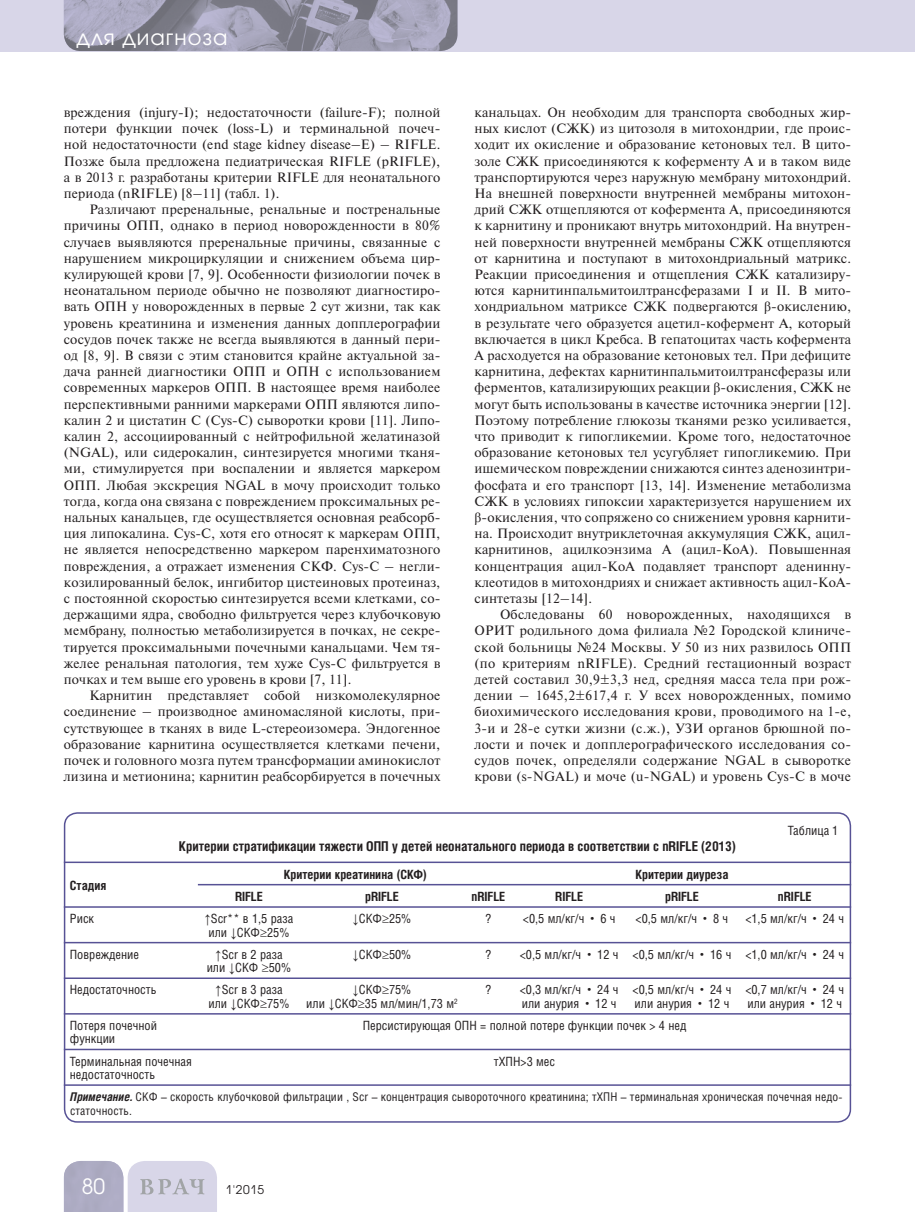
<style>
.page{position:relative;width:915px;height:1212px;background:#fff}
.page>*{position:absolute;margin:0;border:0;box-sizing:border-box;transform-origin:0 0}
.t1{font:21px "Avant Garde Gothic C";letter-spacing:.05em;color:#fff}
.t2{font:13.5px/16.2px "Newton C";letter-spacing:.01em;color:#231f20;text-align:justify}
.t3{font:700 13.5px "Helios Cond";color:#231f20}
.t4{font:12.75px/13.5px "Helios Cond";color:#231f20}
.t5{font:700 12.75px "Helios Cond";color:#231f20}
.t6{font:12px/14.4px "Helios Cond";letter-spacing:.01em;color:#231f20}
.t7{font:12px "Avant Garde Gothic C";color:#231f20}
.s1{font-family:"Times New Roman"}
.s2{font-family:"Newton C"}
.s3{font-weight:700;font-style:italic}
</style>
<div class="page">
<div style="left:0;top:0;width:914px;height:51px;background:#d8d6e8"></div>
<svg style="left:64px;top:1161px;width:153px;height:51px;background:#c7c5d8"></svg>
<img style="left:64px;top:0;width:393px;height:51px">
<div style="left:64px;top:812px;width:786px;height:311px;border:2px solid #575295;border-radius:13px"></div>
<hr style="left:64px;top:861px;width:786px;height:2px;background:#575295">
<hr style="left:198px;top:884px;width:652px;height:1px;background:#575295">
<hr style="left:64px;top:906px;width:786px;height:2px;background:#575295">
<hr style="left:64px;top:942px;width:786px;height:1px;background:#575295">
<hr style="left:64px;top:977px;width:786px;height:2px;background:#575295">
<hr style="left:64px;top:1013px;width:786px;height:1px;background:#575295">
<hr style="left:64px;top:1049px;width:786px;height:1px;background:#575295">
<hr style="left:64px;top:1084px;width:786px;height:2px;background:#575295">
<h1 class="t1" style="left:77px;top:27px;width:152px">для диагноза</h1>
<p class="t2" style="left:64px;top:106px;width:378px">вреждения (injury-I); недостаточности (failure-F); полной потери функции почек (loss-L) и терминальной почеч&shy;ной недостаточности (end stage kidney disease–E) – RIFLE.<br>Позже была предложена педиатрическая RIFLE (рRIFLE), а в 2013 г. разработаны критерии RIFLE для неонатального периода (nRIFLE) [8–11] (табл. 1).</p>
<p class="t2" style="left:64px;top:203px;width:378px;text-indent:26px">Различают преренальные, ренальные и постренальные причины ОПП, однако в период новорожденности в 80% случаев выявляются преренальные причины, связанные с нарушением микроциркуляции и снижением объема цир&shy;кулирующей крови [7, 9]. Особенности физиологии почек в неонатальном периоде обычно не позволяют диагностиро&shy;вать ОПН у новорожденных в первые 2 сут жизни, так как уровень креатинина и изменения данных допплерографии сосудов почек также не всегда выявляются в данный пери&shy;од [8, 9]. В связи с этим становится крайне актуальной за&shy;дача ранней диагностики ОПП и ОПН с использованием современных маркеров ОПП. В настоящее время наиболее перспективными ранними маркерами ОПП являются липо&shy;калин 2 и цистатин С (Cys-C) сыворотки крови [11]. Липо&shy;калин 2, ассоциированный с нейтрофильной желатиназой (NGAL), или сидерокалин, синтезируется многими тканя&shy;ми, стимулируется при воспалении и является маркером ОПП. Любая экскреция NGAL в мочу происходит только тогда, когда она связана с повреждением проксимальных ре&shy;нальных канальцев, где осуществляется основная реабсорб&shy;ция липокалина. Cys-C, хотя его относят к маркерам ОПП, не является непосредственно маркером паренхиматозного повреждения, а отражает изменения СКФ. Cys-C – негли&shy;козилированный белок, ингибитор цистеиновых протеиназ, с постоянной скоростью синтезируется всеми клетками, со&shy;держащими ядра, свободно фильтруется через клубочковую мембрану, полностью метаболизируется в почках, не секре&shy;тируется проксимальными почечными канальцами. Чем тя&shy;желее ренальная патология, тем хуже Cys-C фильтруется в почках и тем выше его уровень в крови [7, 11].</p>
<p class="t2" style="left:64px;top:689px;width:378px;text-indent:26px">Карнитин представляет собой низкомолекулярное соединение – производное аминомасляной кислоты, при&shy;сутствующее в тканях в виде L-стереоизомера. Эндогенное образование карнитина осуществляется клетками печени, почек и головного мозга путем трансформации аминокислот лизина и метионина; карнитин реабсорбируется в почечных</p>
<p class="t2" style="left:474px;top:106px;width:378px">канальцах. Он необходим для транспорта свободных жир&shy;ных кислот (СЖК) из цитозоля в митохондрии, где проис&shy;ходит их окисление и образование кетоновых тел. В цито&shy;золе СЖК присоединяются к коферменту A и в таком виде транспортируются через наружную мембрану митохондрий.<br>На внешней поверхности внутренней мембраны митохон&shy;дрий СЖК отщепляются от кофермента A, присоединяются к карнитину и проникают внутрь митохондрий. На внутрен&shy;ней поверхности внутренней мембраны СЖК отщепляются от карнитина и поступают в митохондриальный матрикс.<br>Реакции присоединения и отщепления СЖК катализиру&shy;ются карнитинпальмитоилтрансферазами I и II. В мито&shy;хондриальном матриксе СЖК подвергаются <span class="s1">β</span>-окислению, в результате чего образуется ацетил-кофермент A, который включается в цикл Кребса. В гепатоцитах часть кофермента A расходуется на образование кетоновых тел. При дефиците карнитина, дефектах карнитинпальмитоилтрансферазы или ферментов, катализирующих реакции <span class="s1">β</span>-окисления, СЖК не могут быть использованы в качестве источника энергии [12].<br>Поэтому потребление глюкозы тканями резко усиливается, что приводит к гипогликемии. Кроме того, недостаточное образование кетоновых тел усугубляет гипогликемию. При ишемическом повреждении снижаются синтез аденозинтри&shy;фосфата и его транспорт [13, 14]. Изменение метаболизма СЖК в условиях гипоксии характеризуется нарушением их <span class="s1">β</span>-окисления, что сопряжено со снижением уровня карнити&shy;на. Происходит внутриклеточная аккумуляция СЖК, ацил&shy;карнитинов, ацилкоэнзима А (ацил-КоА). Повышенная концентрация ацил-КоА подавляет транспорт аденинну&shy;клеотидов в митохондриях и снижает активность ацил-КоА&shy;синтетазы [12–14].</p>
<p class="t2" style="left:474px;top:608px;width:378px;text-indent:26px">Обследованы 60 новорожденных, находящихся в ОРИТ родильного дома филиала №2 Городской клиниче&shy;ской больницы №24 Москвы. У 50 из них развилось ОПП (по критериям nRIFLE). Средний гестационный возраст детей составил 30,9±3,3 нед, средняя масса тела при рож&shy;дении – 1645,2±617,4 г. У всех новорожденных, помимо биохимического исследования крови, проводимого на 1-е, 3-и и 28-е сутки жизни (с.ж.), УЗИ органов брюшной по&shy;лости и почек и допплерографического исследования со&shy;судов почек, определяли содержание NGAL в сыворотке крови (s-NGAL) и моче (u-NGAL) и уровень Cys-C в моче</p>
<p class="t4" style="left:787px;top:825px;width:52px">Таблица 1</p>
<p class="t5" style="left:70px;top:880px;width:38px">Стадия</p>
<p class="t3" style="left:179px;top:841px;width:558px">Критерии стратификации тяжести ОПП у детей неонатального периода в соответствии с nRIFLE (2013)</p>
<p class="t5" style="left:284px;top:869px;width:145px">Критерии креатинина (СКФ)</p>
<p class="t5" style="left:635px;top:869px;width:95px">Критерии диуреза</p>
<p class="t5" style="left:235px;top:891px;width:29px">RIFLE</p>
<p class="t5" style="left:365px;top:891px;width:35px">pRIFLE</p>
<p class="t5" style="left:471px;top:891px;width:35px">nRIFLE</p>
<p class="t5" style="left:555px;top:891px;width:29px">RIFLE</p>
<p class="t5" style="left:665px;top:891px;width:35px">pRIFLE</p>
<p class="t5" style="left:777px;top:891px;width:35px">nRIFLE</p>
<p class="t4" style="left:70px;top:913px;width:26px">Риск</p>
<p class="t4" style="left:204px;top:913px;width:90px"><span class="s1">↑</span>Scr** в 1,5 раза или <span class="s1">↓</span>СКФ≥25%</p>
<p class="t4" style="left:352px;top:913px;width:60px"><span class="s1">↓</span>СКФ≥25%</p>
<p class="t4" style="left:485px;top:913px;width:8px">?</p>
<p class="t4" style="left:522px;top:913px;width:94px">&lt;0,5 мл/кг/ч <span class="s2">•</span> 6 ч</p>
<p class="t4" style="left:635px;top:913px;width:94px">&lt;0,5 мл/кг/ч <span class="s2">•</span> 8 ч</p>
<p class="t4" style="left:745px;top:913px;width:100px">&lt;1,5 мл/кг/ч <span class="s2">•</span> 24 ч</p>
<p class="t4" style="left:70px;top:949px;width:71px">Повреждение</p>
<p class="t4" style="left:206px;top:949px;width:86px;text-align:center"><span class="s1">↑</span>Scr в 2 раза или <span class="s1">↓</span>СКФ ≥50%</p>
<p class="t4" style="left:352px;top:949px;width:60px"><span class="s1">↓</span>СКФ≥50%</p>
<p class="t4" style="left:485px;top:949px;width:8px">?</p>
<p class="t4" style="left:519px;top:949px;width:326px">&lt;0,5 мл/кг/ч <span class="s2">•</span> 12 ч &lt;0,5 мл/кг/ч <span class="s2">•</span> 16 ч &lt;1,0 мл/кг/ч <span class="s2">•</span> 24 ч</p>
<p class="t4" style="left:70px;top:984px;width:88px">Недостаточность</p>
<p class="t4" style="left:208px;top:984px;width:83px;text-align:center"><span class="s1">↑</span>Scr в 3 раза или <span class="s1">↓</span>СКФ≥75%</p>
<p class="t4" style="left:306px;top:984px;width:153px;text-align:center"><span class="s1">↓</span>СКФ≥75%<br>или <span class="s1">↓</span>СКФ≥35 мл/мин/1,73 м<sup>2</sup></p>
<p class="t4" style="left:485px;top:984px;width:8px">?</p>
<p class="t4" style="left:519px;top:984px;width:100px">&lt;0,3 мл/кг/ч <span class="s2">•</span> 24 ч или анурия <span class="s2">•</span> 12 ч</p>
<p class="t4" style="left:632px;top:984px;width:100px">&lt;0,5 мл/кг/ч <span class="s2">•</span> 24 ч или анурия <span class="s2">•</span> 12 ч</p>
<p class="t4" style="left:745px;top:984px;width:100px">&lt;0,7 мл/кг/ч <span class="s2">•</span> 24 ч или анурия <span class="s2">•</span> 12 ч</p>
<p class="t4" style="left:70px;top:1020px;width:89px">Потеря почечной функции</p>
<p class="t4" style="left:362px;top:1020px;width:325px">Персистирующая ОПН = полной потере функции почек &gt; 4 нед</p>
<p class="t4" style="left:70px;top:1055px;width:123px">Терминальная почечная недостаточность</p>
<p class="t4" style="left:494px;top:1055px;width:63px">тХПН&gt;3 мес</p>
<p class="t6" style="left:70px;top:1090px;width:773px"><span class="s3">Примечание.</span> СКФ – скорость клубочковой фильтрации , Scr – концентрация сывороточного креатинина; тХПН – терминальная хроническая почечная недо&shy;статочность.</p>
<h1 class="t1" style="left:82px;top:1177px;width:25px">80</h1>
<p class="t7" style="left:225px;top:1184px;width:40px">1'2015</p>
</div>
